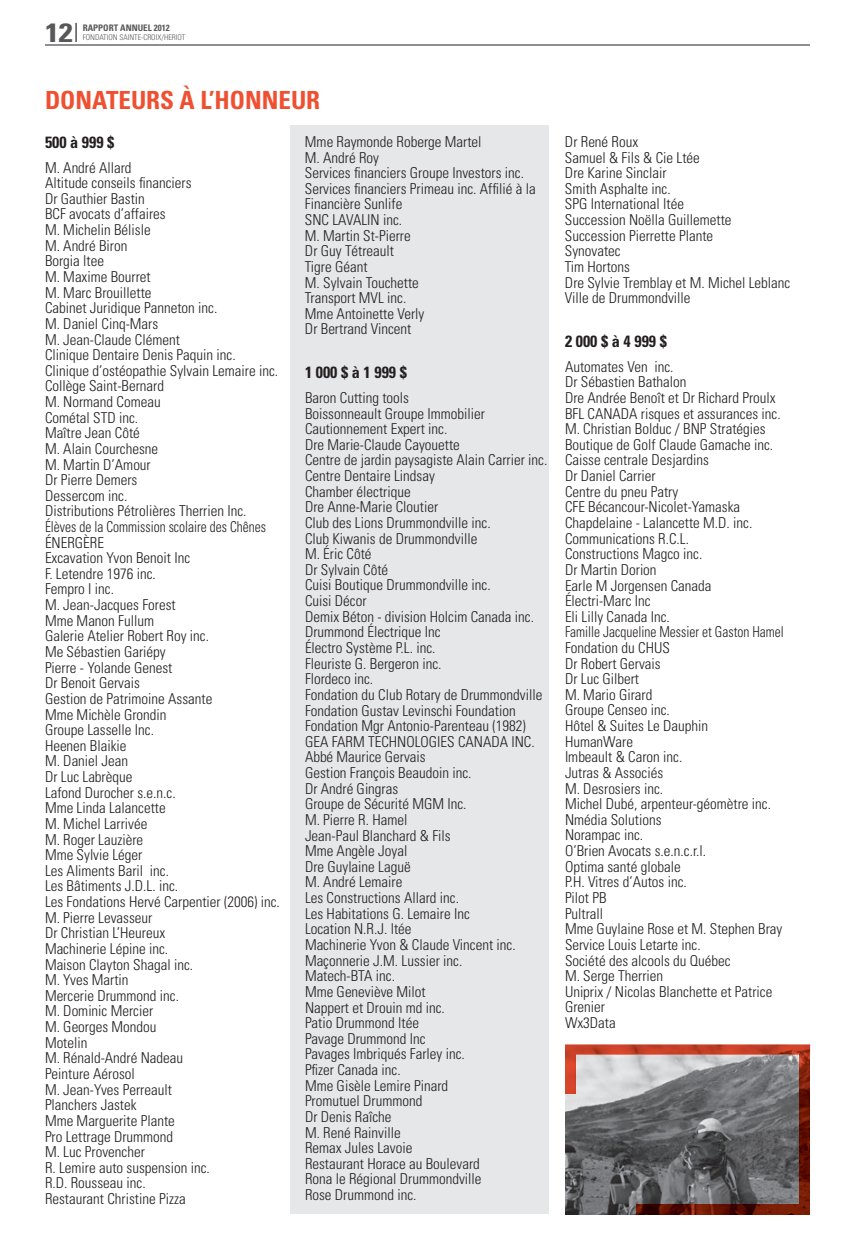
<style>
.page{position:relative;width:855px;height:1260px;background:#fff}
.page>*{position:absolute;margin:0;border:0;box-sizing:border-box;transform-origin:0 0}
.t1{font:700 condensed 26.5px "Univers";color:#57585a;scale:1.19 1}
.t2{font:700 condensed 25px "Univers";color:#ef5032}
.t3{font:700 condensed 16.25px "Univers";color:#231f20}
.t4{font:300 condensed 15px/15.6px "Univers";color:#231f20}
.t5{font:700 condensed 9px "Univers";color:#57585a}
.t6{font:300 condensed 7.88px "Univers";color:#57585a}
.s1{font-weight:300}
</style>
<div class="page">
<hr style="left:45px;top:45px;width:765px;height:1px;background:#231f20">
<div style="left:290px;top:125px;width:259px;height:1089px;background:#e6e7e9"></div>
<img style="left:565px;top:1055px;width:234px;height:160px">
<img style="left:565px;top:1044px;width:245px;height:11px">
<img style="left:636px;top:1205px;width:174px;height:10px">
<img style="left:799px;top:1055px;width:11px;height:150px">
<img style="left:565px;top:1055px;width:11px;height:38px">
<h1 class="t1" style="left:45px;top:16px;width:31px">12<span class="s1">|</span></h1>
<p class="t5" style="left:83px;top:23px;width:88px">RAPPORT ANNUEL 2012</p>
<p class="t6" style="left:83px;top:33px;width:104px">FONDATION SAINTE-CROIX/HERIOT</p>
<h2 class="t2" style="left:45px;top:85px;width:277px">dONATEURs À L’HONNEUR</h2>
<p class="t3" style="left:45px;top:132px;width:71px">500 à 999 $</p>
<p class="t4" style="left:45px;top:159px;width:236px">M. André Allard<br>Altitude conseils financiers<br>Dr Gauthier Bastin<br>BCF avocats d’affaires<br>M. Michelin Bélisle<br>M. André Biron<br>Borgia ltee<br>M. Maxime Bourret<br>M. Marc Brouillette<br>Cabinet Juridique Panneton inc.<br>M. Daniel Cinq-Mars<br>M. Jean-Claude Clément<br>Clinique Dentaire Denis Paquin inc.<br>Clinique d’ostéopathie Sylvain Lemaire inc.<br>Collège Saint-Bernard<br>M. Normand Comeau<br>Cométal STD inc.<br>Maître Jean Côté<br>M. Alain Courchesne<br>M. Martin D’Amour<br>Dr Pierre Demers<br>Dessercom inc.<br>Distributions Pétrolières Therrien Inc.<br>Élèves de la Commission scolaire des Chênes<br>ÉNERGÈRE<br>Excavation Yvon Benoit Inc<br>F. Letendre 1976 inc.<br>Fempro I inc.<br>M. Jean-Jacques Forest<br>Mme Manon Fullum<br>Galerie Atelier Robert Roy inc.<br>Me Sébastien Gariépy<br>Pierre - Yolande Genest<br>Dr Benoit Gervais<br>Gestion de Patrimoine Assante<br>Mme Michèle Grondin<br>Groupe Lasselle Inc.<br>Heenen Blaikie<br>M. Daniel Jean<br>Dr Luc Labrèque<br>Lafond Durocher s.e.n.c.<br>Mme Linda Lalancette<br>M. Michel Larrivée<br>M. Roger Lauzière<br>Mme Sylvie Léger<br>Les Aliments Baril inc.<br>Les Bâtiments J.D.L. inc.<br>Les Fondations Hervé Carpentier (2006) inc.<br>M. Pierre Levasseur<br>Dr Christian L’Heureux<br>Machinerie Lépine inc.<br>Maison Clayton Shagal inc.<br>M. Yves Martin<br>Mercerie Drummond inc.<br>M. Dominic Mercier<br>M. Georges Mondou<br>Motelin<br>M. Rénald-André Nadeau<br>Peinture Aérosol<br>M. Jean-Yves Perreault<br>Planchers Jastek<br>Mme Marguerite Plante<br>Pro Lettrage Drummond<br>M. Luc Provencher<br>R. Lemire auto suspension inc.<br>R.D. Rousseau inc.<br>Restaurant Christine Pizza</p>
<p class="t4" style="left:305px;top:134px;width:232px">Mme Raymonde Roberge Martel<br>M. André Roy<br>Services financiers Groupe Investors inc.<br>Services financiers Primeau inc. Affilié à la<br>Financière Sunlife<br>SNC LAVALIN inc.<br>M. Martin St-Pierre<br>Dr Guy Tétreault<br>Tigre Géant<br>M. Sylvain Touchette<br>Transport MVL inc.<br>Mme Antoinette Verly<br>Dr Bertrand Vincent</p>
<p class="t3" style="left:305px;top:362px;width:103px">1 000 $ à 1 999 $</p>
<p class="t4" style="left:305px;top:390px;width:244px">Baron Cutting tools<br>Boissonneault Groupe Immobilier<br>Cautionnement Expert inc.<br>Dre Marie-Claude Cayouette<br>Centre de jardin paysagiste Alain Carrier inc.<br>Centre Dentaire Lindsay<br>Chamber électrique<br>Dre Anne-Marie Cloutier<br>Club des Lions Drummondville inc.<br>Club Kiwanis de Drummondville<br>M. Éric Côté<br>Dr Sylvain Côté<br>Cuisi Boutique Drummondville inc.<br>Cuisi Décor<br>Demix Béton - division Holcim Canada inc.<br>Drummond Électrique Inc<br>Électro Système P.L. inc.<br>Fleuriste G. Bergeron inc.<br>Flordeco inc.<br>Fondation du Club Rotary de Drummondville<br>Fondation Gustav Levinschi Foundation<br>Fondation Mgr Antonio-Parenteau (1982)<br>GEA FARM TECHNOLOGIES CANADA INC.<br>Abbé Maurice Gervais<br>Gestion François Beaudoin inc.<br>Dr André Gingras<br>Groupe de Sécurité MGM Inc.<br>M. Pierre R. Hamel<br>Jean-Paul Blanchard &amp; Fils<br>Mme Angèle Joyal<br>Dre Guylaine Laguë<br>M. André Lemaire<br>Les Constructions Allard inc.<br>Les Habitations G. Lemaire Inc<br>Location N.R.J. ltée<br>Machinerie Yvon &amp; Claude Vincent inc.<br>Maçonnerie J.M. Lussier inc.<br>Matech-BTA inc.<br>Mme Geneviève Milot<br>Nappert et Drouin md inc.<br>Patio Drummond ltée<br>Pavage Drummond Inc<br>Pavages Imbriqués Farley inc.<br>Pfizer Canada inc.<br>Mme Gisèle Lemire Pinard<br>Promutuel Drummond<br>Dr Denis Raîche<br>M. René Rainville<br>Remax Jules Lavoie<br>Restaurant Horace au Boulevard<br>Rona le Régional Drummondville<br>Rose Drummond inc.</p>
<p class="t4" style="left:565px;top:134px;width:227px">Dr René Roux<br>Samuel &amp; Fils &amp; Cie Ltée<br>Dre Karine Sinclair<br>Smith Asphalte inc.<br>SPG International ltée<br>Succession Noëlla Guillemette<br>Succession Pierrette Plante<br>Synovatec<br>Tim Hortons<br>Dre Sylvie Tremblay et M. Michel Leblanc<br>Ville de Drummondville</p>
<p class="t3" style="left:565px;top:331px;width:103px">2 000 $ à 4 999 $</p>
<p class="t4" style="left:565px;top:358px;width:220px">Automates Ven inc.<br>Dr Sébastien Bathalon<br>Dre Andrée Benoît et Dr Richard Proulx<br>BFL CANADA risques et assurances inc.<br>M. Christian Bolduc / BNP Stratégies<br>Boutique de Golf Claude Gamache inc.<br>Caisse centrale Desjardins<br>Dr Daniel Carrier<br>Centre du pneu Patry<br>CFE Bécancour-Nicolet-Yamaska<br>Chapdelaine - Lalancette M.D. inc.<br>Communications R.C.L.<br>Constructions Magco inc.<br>Dr Martin Dorion<br>Earle M Jorgensen Canada<br>Électri-Marc Inc<br>Eli Lilly Canada Inc.<br>Famille Jacqueline Messier et Gaston Hamel<br>Fondation du CHUS<br>Dr Robert Gervais<br>Dr Luc Gilbert<br>M. Mario Girard<br>Groupe Censeo inc.<br>Hôtel &amp; Suites Le Dauphin<br>HumanWare<br>Imbeault &amp; Caron inc.<br>Jutras &amp; Associés<br>M. Desrosiers inc.<br>Michel Dubé, arpenteur-géomètre inc.<br>Nmédia Solutions<br>Norampac inc.<br>O’Brien Avocats s.e.n.c.r.l.<br>Optima santé globale<br>P.H. Vitres d’Autos inc.<br>Pilot PB<br>Pultrall<br>Mme Guylaine Rose et M. Stephen Bray<br>Service Louis Letarte inc.<br>Société des alcools du Québec<br>M. Serge Therrien<br>Uniprix / Nicolas Blanchette et Patrice<br>Grenier<br>Wx3Data</p>
</div>
